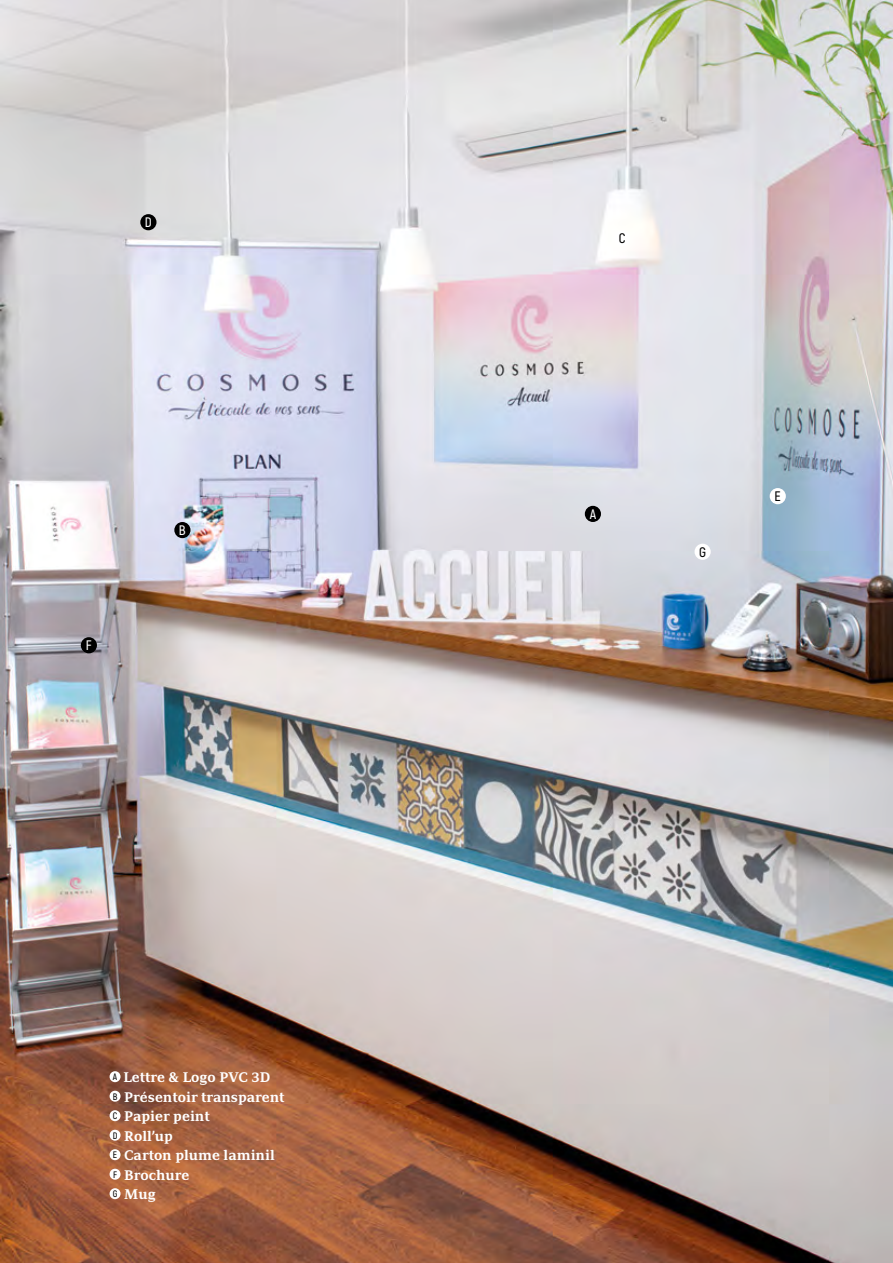
<style>
.page{position:relative;width:893px;height:1263px;background:#fff}
.page>*{position:absolute;margin:0;border:0;box-sizing:border-box;transform-origin:0 0}
.t1{font:600 13.8px "Akrobat";color:#fff}
.t2{font:600 13.8px "Akrobat";color:#000}
.t3{font:700 13.5px/19.5px "PF Adamant Pro";color:#fff}
</style>
<div class="page">
<img style="left:0;top:0;width:893px;height:1263px">
<div style="left:110px;top:1071px;width:11px;height:11px;background:#fff;border-radius:50%"></div>
<div style="left:110px;top:1091px;width:11px;height:11px;background:#fff;border-radius:50%"></div>
<div style="left:110px;top:1110px;width:11px;height:11px;background:#fff;border-radius:50%"></div>
<div style="left:110px;top:1130px;width:11px;height:11px;background:#fff;border-radius:50%"></div>
<div style="left:110px;top:1149px;width:11px;height:11px;background:#fff;border-radius:50%"></div>
<div style="left:110px;top:1169px;width:11px;height:11px;background:#fff;border-radius:50%"></div>
<div style="left:110px;top:1188px;width:11px;height:11px;background:#fff;border-radius:50%"></div>
<div style="left:585px;top:506px;width:16px;height:16px;background:#000;border-radius:50%"></div>
<div style="left:174px;top:522px;width:17px;height:16px;background:#000;border-radius:50%"></div>
<div style="left:81px;top:637px;width:16px;height:16px;background:#000;border-radius:50%"></div>
<div style="left:694px;top:544px;width:17px;height:16px;background:#fff;border-radius:50%"></div>
<div style="left:614px;top:230px;width:16px;height:16px;background:#fff;border-radius:50%"></div>
<div style="left:140px;top:214px;width:16px;height:16px;background:#000;border-radius:50%"></div>
<div style="left:770px;top:488px;width:16px;height:16px;background:#fff;border-radius:50%"></div>
<p class="t1" style="left:145px;top:214px;width:8px">D</p>
<p class="t1" style="left:86px;top:637px;width:7px">F</p>
<p class="t1" style="left:179px;top:522px;width:8px">B</p>
<p class="t3" style="left:113px;top:1067px;width:173px"><sup>A</sup> Lettre &amp; Logo PVC 3D<br><sup>B</sup> Présentoir transparent<br><sup>C</sup> Papier peint<br><sup>D</sup> Roll’up<br><sup>E</sup> Carton plume laminil<br><sup>F</sup> Brochure<br><sup>G</sup> Mug</p>
<p class="t2" style="left:619px;top:230px;width:8px">C</p>
<p class="t1" style="left:590px;top:506px;width:8px">A</p>
<p class="t2" style="left:699px;top:543px;width:8px">G</p>
<p class="t2" style="left:775px;top:488px;width:8px">E</p>
</div>
